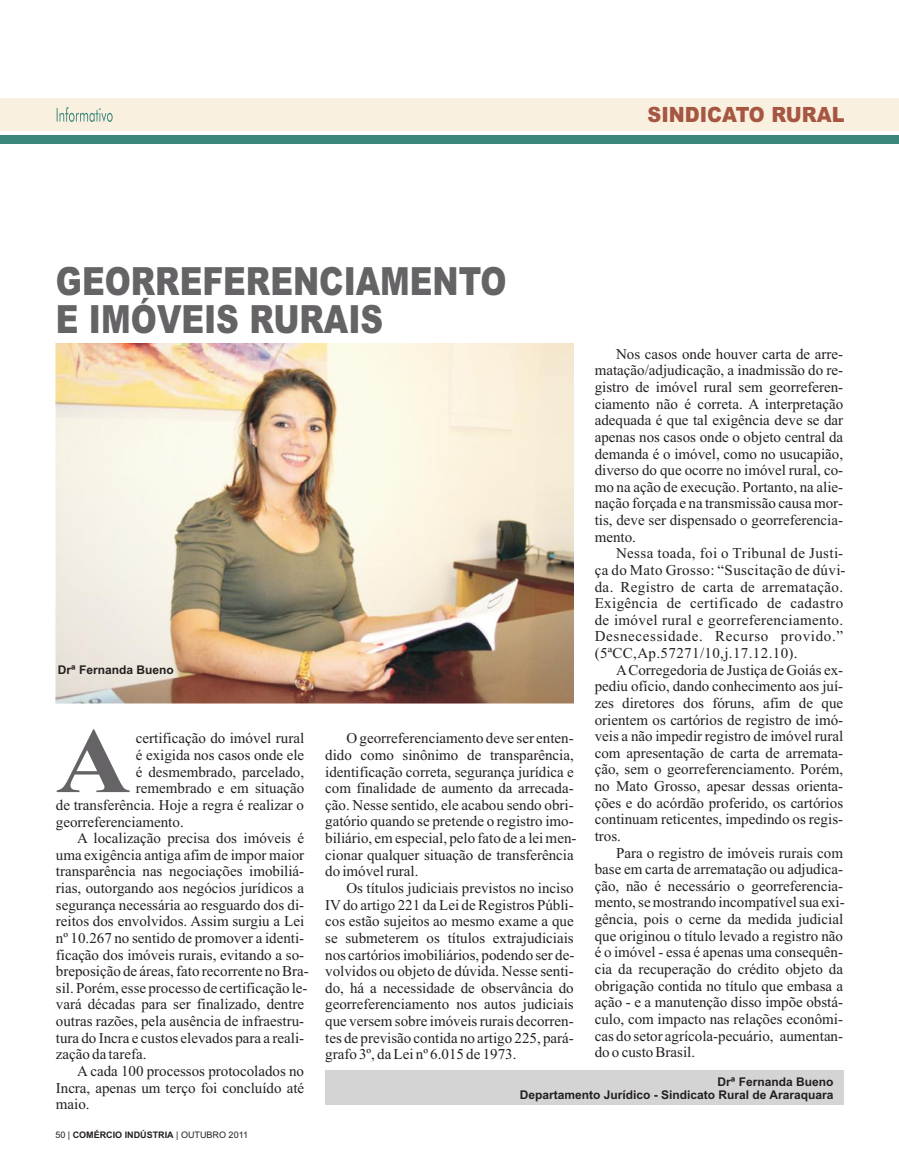
<style>
.page{position:relative;width:899px;height:1176px;background:#fff}
.page>*{position:absolute;margin:0;border:0;box-sizing:border-box;transform-origin:0 0}
.t1{font:700 92.85px "Times New Roman";color:#656365;scale:1.12 1}
.t2{font:italic 900 38.85px/38px "Arial";color:#656365;scale:.81 1}
.t3{font:italic 900 21px "Arial";color:#a55742;scale:.91 1}
.t4{font:15px/16.6px "Times New Roman";color:#241f1f;text-align:justify}
.t5{font:15px/16.6px "Times New Roman";letter-spacing:.025em;color:#241f1f}
.t6{font:700 12px/13.4px "Arial";color:#241f1f;text-align:right}
.t7{font:700 9px "Arial";color:#241f1f}
.s1{font-weight:400}
</style>
<div class="page">
<img style="left:56px;top:344px;width:517px;height:359px">
<div style="left:325px;top:1070px;width:518px;height:34px;background:#d5d4d5"></div>
<div style="left:0;top:98px;width:899px;height:33px;background:#faf0e0"></div>
<svg style="left:57px;top:107px;width:56px;height:15px"></svg>
<div style="left:0;top:135px;width:899px;height:9px;background:#3b867a"></div>
<h2 class="t2" style="left:56px;top:266px;width:558px">GEORREFERENCIAMENTO<br>E IMÓVEIS RURAIS</h2>
<h3 class="t3" style="left:647px;top:107px;width:218px">SINDICATO RURAL</h3>
<p class="t6" style="left:58px;top:664px;width:117px">Drª Fernanda Bueno</p>
<h1 class="t1" style="left:56px;top:729px;width:68px">A</h1>
<p class="t4" style="left:136px;top:731px;width:170px">certificação do imóvel rural</p>
<p class="t4" style="left:136px;top:747px;width:170px">é exigida nos casos onde ele</p>
<p class="t4" style="left:136px;top:764px;width:170px">é desmembrado, parcelado,</p>
<p class="t4" style="left:136px;top:781px;width:170px">remembrado e em situação</p>
<p class="t4" style="left:56px;top:797px;width:250px">de transferência. Hoje a regra é realizar o</p>
<p class="t4" style="left:56px;top:814px;width:129px">georreferenciamento.</p>
<p class="t4" style="left:77px;top:831px;width:228px">A localização precisa dos imóveis é</p>
<p class="t4" style="left:56px;top:847px;width:250px">uma exigência antiga afim de impor maior</p>
<p class="t4" style="left:56px;top:864px;width:250px">transparência nas negociações imobiliá-</p>
<p class="t4" style="left:56px;top:880px;width:250px">rias, outorgando aos negócios jurídicos a</p>
<p class="t4" style="left:56px;top:897px;width:250px">segurança necessária ao resguardo dos di-</p>
<p class="t4" style="left:56px;top:914px;width:250px">reitos dos envolvidos. Assim surgiu a Lei</p>
<p class="t4" style="left:56px;top:930px;width:250px">nº 10.267 no sentido de promover a identi-</p>
<p class="t4" style="left:56px;top:947px;width:250px">ficação dos imóveis rurais, evitando a so-</p>
<p class="t4" style="left:56px;top:963px;width:254px">breposição de áreas, fato recorrente no Bra-</p>
<p class="t4" style="left:56px;top:980px;width:253px">sil. Porém, esse processo de certificação le-</p>
<p class="t4" style="left:56px;top:997px;width:250px">vará décadas para ser finalizado, dentre</p>
<p class="t4" style="left:56px;top:1013px;width:250px">outras razões, pela ausência de infraestru-</p>
<p class="t4" style="left:56px;top:1030px;width:250px">tura do Incra e custos elevados para a reali-</p>
<p class="t4" style="left:56px;top:1046px;width:92px">zação da tarefa.</p>
<p class="t4" style="left:77px;top:1063px;width:228px">A cada 100 processos protocolados no</p>
<p class="t4" style="left:56px;top:1080px;width:250px">Incra, apenas um terço foi concluído até</p>
<p class="t4" style="left:56px;top:1096px;width:35px">maio.</p>
<p class="t7" style="left:55px;top:1131px;width:194px"><span class="s1">50 |</span> COMÉRCIO INDÚSTRIA <span class="s1">| OUTUBRO 2011</span></p>
<p class="t4" style="left:325px;top:731px;width:253px;text-align:left;text-indent:21px">O georreferenciamento deve ser enten&shy;dido como sinônimo de transparência, identificação correta, segurança jurídica e com finalidade de aumento da arrecada&shy;ção. Nesse sentido, ele acabou sendo obri&shy;gatório quando se pretende o registro imo&shy;biliário, em especial, pelo fato de a lei men&shy;cionar qualquer situação de transferência do imóvel rural.</p>
<p class="t4" style="left:325px;top:880px;width:251px;text-indent:21px">Os títulos judiciais previstos no inciso IVdo artigo 221 da Lei de Registros Públi&shy;cos estão sujeitos ao mesmo exame a que se submeterem os títulos extrajudiciais nos cartórios imobiliários, podendo ser de&shy;volvidos ou objeto de dúvida. Nesse senti&shy;do, há a necessidade de observância do georreferenciamento nos autos judiciais que versem sobre imóveis rurais decorren&shy;tes de previsão contida no artigo 225, pará&shy;grafo 3º, da Lei nº 6.015 de 1973.</p>
<p class="t4" style="left:595px;top:347px;width:250px;text-indent:21px">Nos casos onde houver carta de arre&shy;matação/adjudicação, a inadmissão do re&shy;gistro de imóvel rural sem georreferen&shy;ciamento não é correta. A interpretação adequada é que tal exigência deve se dar apenas nos casos onde o objeto central da demanda é o imóvel, como no usucapião, diverso do que ocorre no imóvel rural, co&shy;mo na ação de execução. Portanto, na alie&shy;nação forçada e na transmissão causa mor&shy;tis, deve ser dispensado o georreferencia&shy;mento.</p>
<p class="t5" style="left:595px;top:546px;width:252px;text-indent:21px">Nessa toada, foi o Tribunal de Justi&shy;ça do Mato Grosso: “Suscitação de dúvi&shy;da. Registro de carta de arrematação.<br>Exigência de certificado de cadastro de imóvel rural e georreferenciamento.<br>Desnecessidade. Recurso provido.” (5ªCC,Ap.57271/10,j.17.12.10).</p>
<p class="t4" style="left:595px;top:662px;width:250px;text-indent:21px">ACorregedoria de Justiça de Goiás ex&shy;pediu ofício, dando conhecimento aos juí&shy;zes diretores dos fóruns, afim de que orientem os cartórios de registro de imó&shy;veis a não impedir registro de imóvel rural com apresentação de carta de arremata&shy;ção, sem o georreferenciamento. Porém, no Mato Grosso, apesar dessas orienta&shy;ções e do acórdão proferido, os cartórios continuam reticentes, impedindo os regis&shy;tros.</p>
<p class="t4" style="left:594px;top:845px;width:251px;text-indent:21px">Para o registro de imóveis rurais com base em carta de arrematação ou adjudica&shy;ção, não é necessário o georreferencia&shy;mento, se mostrando incompatível sua exi&shy;gência, pois o cerne da medida judicial que originou o título levado a registro não é o imóvel - essa é apenas uma consequên&shy;cia da recuperação do crédito objeto da obrigação contida no título que embasa a ação - e a manutenção disso impõe obstá&shy;culo, com impacto nas relações econômi&shy;cas do setor agrícola-pecuário, aumentan&shy;do o custo Brasil.</p>
<p class="t6" style="left:519px;top:1075px;width:315px">Drª Fernanda Bueno<br>Departamento Jurídico - Sindicato Rural de Araraquara</p>
</div>
